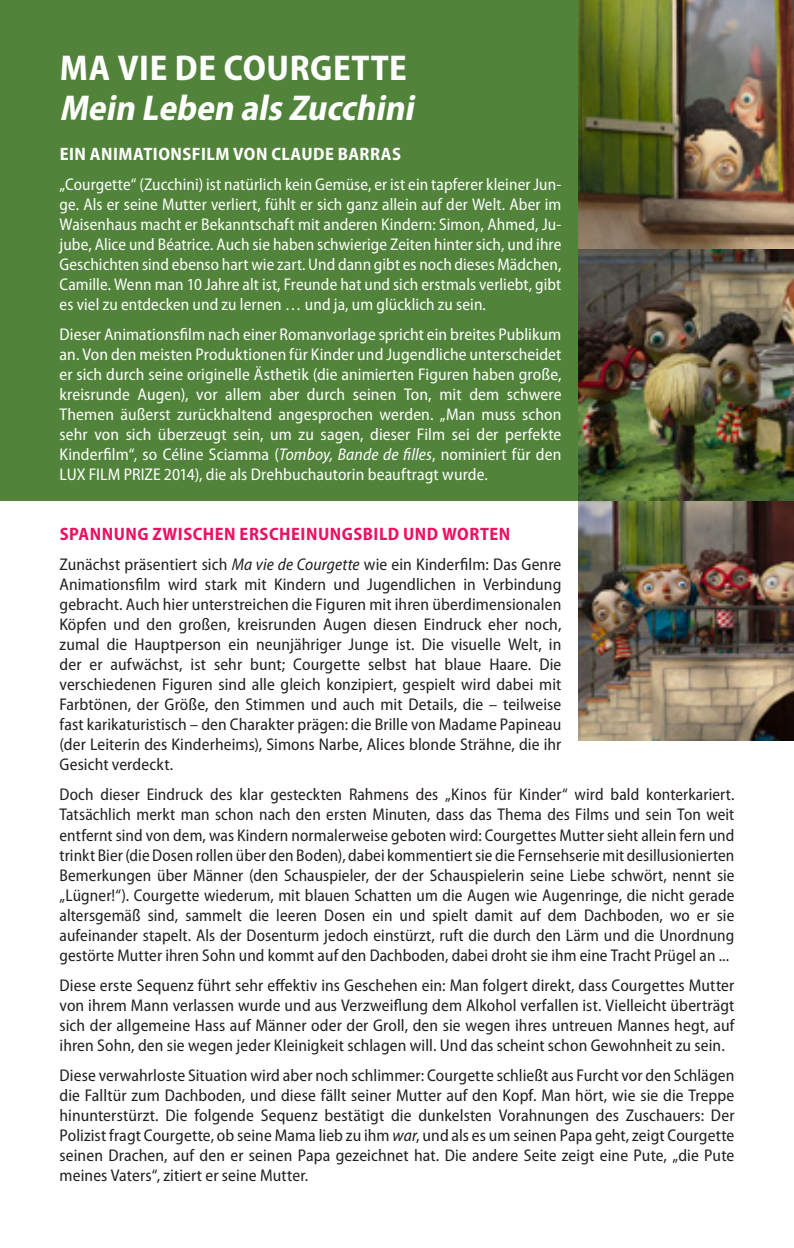
<style>
.page{position:relative;width:794px;height:1248px;background:#fff}
.page>*{position:absolute;margin:0;border:0;box-sizing:border-box;transform-origin:0 0}
.box_title{font:italic 700 semi-condensed 36px/40px "Myriad Pro";color:#fff}
.subtitle{font:700 semi-condensed 18px "Myriad Pro";letter-spacing:.03em;color:#ec1163}
.box_subtitle{font:700 semi-condensed 18px "Myriad Pro";letter-spacing:.03em;color:#fff}
.body_text{font:semi-condensed 17px/20px "Myriad Pro";letter-spacing:.005em;color:#231f20;text-align:justify}
.box_text{font:semi-condensed 17px/20px "Myriad Pro";letter-spacing:.005em;color:#fff;text-align:justify}
.s1{font-style:normal}
.s2{font-style:italic}
</style>
<div class="page">
<div style="left:0;top:0;width:578px;height:500px;background:#51843a"></div>
<img style="left:578px;top:500px;width:216px;height:240px">
<img style="left:578px;top:248px;width:216px;height:252px">
<img style="left:578px;top:0;width:216px;height:248px">
<p class="box_title" style="left:60px;top:47px;width:363px"><span class="s1">MA VIE DE COURGETTE<br></span>Mein Leben alsZucchini</p>
<p class="box_subtitle" style="left:60px;top:142px;width:343px">EIN ANIMATIONSFILM VON CLAUDE BARRAS</p>
<p class="box_text" style="left:60px;top:175px;width:503px">„Courgette“ (Zucchini) ist natürlich kein Gemüse, er ist ein tapferer kleiner Jun&shy;ge. Als er seine Mutter verliert, fühlt er sich ganz allein auf der Welt. Aber im Waisenhaus macht er Bekanntschaft mit anderen Kindern: Simon, Ahmed, Ju&shy;jube, Alice und Béatrice. Auch sie haben schwierige Zeiten hinter sich, und ihre Geschichten sind ebenso hart wie zart. Und dann gibt es noch dieses Mädchen, Camille. Wenn man 10 Jahre alt ist, Freunde hat und sich erstmals verliebt, gibt es viel zu entdecken und zu lernen … und ja, um glücklich zu sein.</p>
<p class="box_text" style="left:60px;top:325px;width:503px">Dieser Animationsfilm nach einer Romanvorlage spricht ein breites Publikum an. Von den meisten Produktionen für Kinder und Jugendliche unterscheidet er sich durch seine originelle Ästhetik (die animierten Figuren haben große, kreisrunde Augen), vor allem aber durch seinen Ton, mit dem schwere Themen äußerst zurückhaltend angesprochen werden. „Man muss schon sehr von sich überzeugt sein, um zu sagen, dieser Film sei der perfekte Kinderfilm“, so Céline Sciamma (<span class="s2">Tomboy, Bande de filles</span>, nominiert für den LUX FILM PRIZE 2014), die als Drehbuchautorin beauftragt wurde.</p>
<p class="subtitle" style="left:60px;top:522px;width:452px">SPANNUNG ZWISCHEN ERSCHEINUNGSBILD UND WORTEN</p>
<p class="body_text" style="left:60px;top:555px;width:503px">Zunächst präsentiert sich <span class="s2">Ma vie de Courgette</span> wie ein Kinderfilm: Das Genre Animationsfilm wird stark mit Kindern und Jugendlichen in Verbindung gebracht. Auch hier unterstreichen die Figuren mit ihren überdimensionalen Köpfen und den großen, kreisrunden Augen diesen Eindruck eher noch, zumal die Hauptperson ein neunjähriger Junge ist. Die visuelle Welt, in der er aufwächst, ist sehr bunt; Courgette selbst hat blaue Haare. Die verschiedenen Figuren sind alle gleich konzipiert, gespielt wird dabei mit Farbtönen, der Größe, den Stimmen und auch mit Details, die – teilweise fast karikaturistisch – den Charakter prägen: die Brille von Madame Papineau (der Leiterin des Kinderheims), Simons Narbe, Alices blonde Strähne, die ihr Gesicht verdeckt.</p>
<p class="body_text" style="left:60px;top:785px;width:676px">Doch dieser Eindruck des klar gesteckten Rahmens des „Kinos für Kinder“ wird bald konterkariert.<br>Tatsächlich merkt man schon nach den ersten Minuten, dass das Thema des Films und sein Ton weit entfernt sind von dem, was Kindern normalerweise geboten wird: Courgettes Mutter sieht allein fern und trinkt Bier (die Dosen rollen über den Boden), dabei kommentiert sie die Fernsehserie mit desillusionierten Bemerkungen über Männer (den Schauspieler, der der Schauspielerin seine Liebe schwört, nennt sie „Lügner!“). Courgette wiederum, mit blauen Schatten um die Augen wie Augenringe, die nicht gerade altersgemäß sind, sammelt die leeren Dosen ein und spielt damit auf dem Dachboden, wo er sie aufeinander stapelt. Als der Dosenturm jedoch einstürzt, ruft die durch den Lärm und die Unordnung gestörte Mutter ihren Sohn und kommt auf den Dachboden, dabei droht sie ihm eine Tracht Prügel an ...</p>
<p class="body_text" style="left:60px;top:975px;width:676px">Diese erste Sequenz führt sehr effektiv ins Geschehen ein: Man folgert direkt, dass Courgettes Mutter von ihrem Mann verlassen wurde und aus Verzweiflung dem Alkohol verfallen ist. Vielleicht überträgt sich der allgemeine Hass auf Männer oder der Groll, den sie wegen ihres untreuen Mannes hegt, auf ihren Sohn, den sie wegen jeder Kleinigkeit schlagen will. Und das scheint schon Gewohnheit zu sein.</p>
<p class="body_text" style="left:60px;top:1065px;width:676px">Diese verwahrloste Situation wird aber noch schlimmer: Courgette schließt aus Furcht vor den Schlägen die Falltür zum Dachboden, und diese fällt seiner Mutter auf den Kopf. Man hört, wie sie die Treppe hinunterstürzt. Die folgende Sequenz bestätigt die dunkelsten Vorahnungen des Zuschauers: Der Polizist fragt Courgette, ob seine Mama lieb zu ihm <span class="s2">war</span>, und als es um seinen Papa geht, zeigt Courgette seinen Drachen, auf den er seinen Papa gezeichnet hat. Die andere Seite zeigt eine Pute, „die Pute meines Vaters“, zitiert er seine Mutter.</p>
</div>
